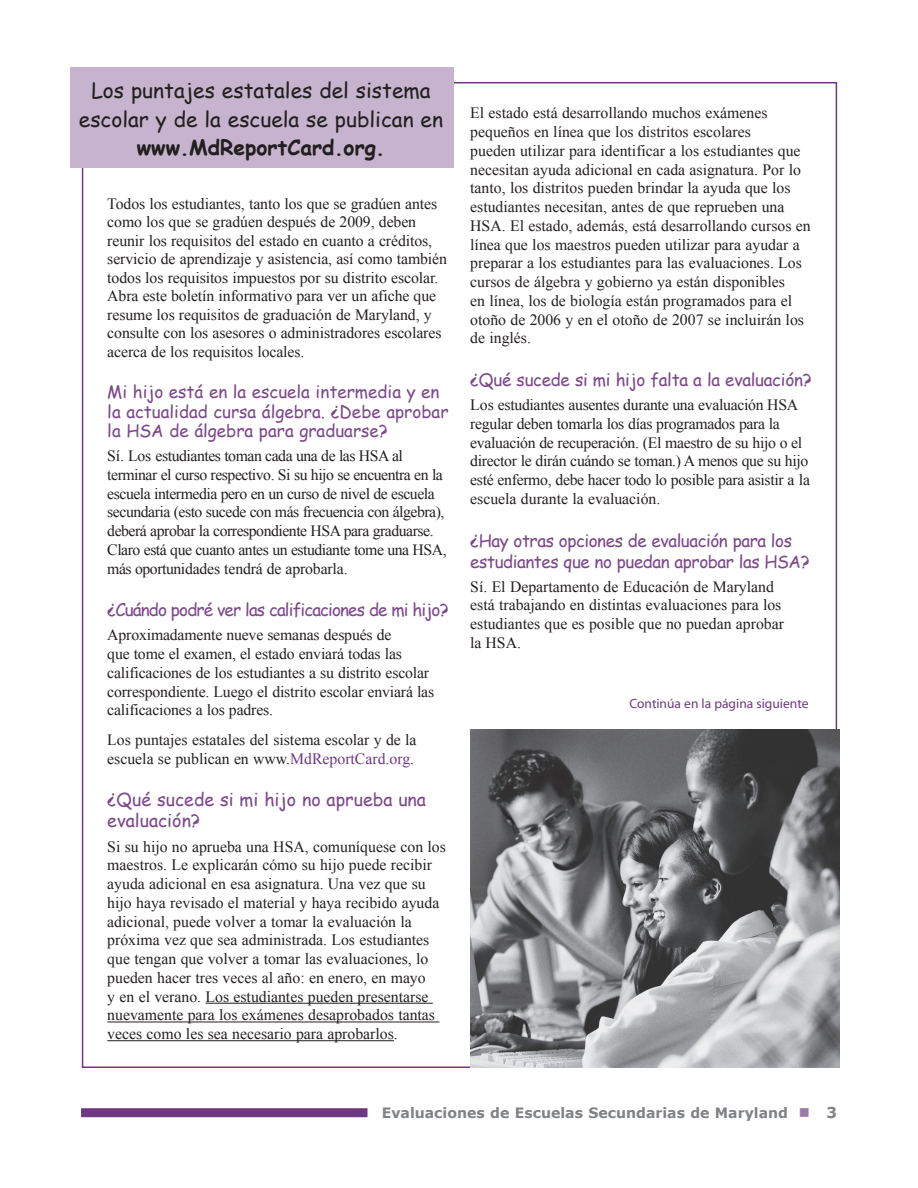
<style>
.page{position:relative;width:918px;height:1188px;background:#fff}
.page>*{position:absolute;margin:0;border:0;box-sizing:border-box;transform-origin:0 0}
.t1{font:21px/28.5px "Comic Sans MS";color:#231f20;text-align:center}
.t2{font:700 21px "Comic Sans MS";color:#231f20}
.t3{font:18px/21px "Comic Sans MS";color:#7c498b}
.t4{font:17.25px/19.5px "Comic Sans MS";letter-spacing:-.015em;color:#7c498b}
.t5{font:17.25px "Comic Sans MS";letter-spacing:-.05em;color:#7c498b}
.t6{font:15.75px/18.8px "Times New Roman";color:#231f20}
.t7{font:15.75px/18.8px "Times New Roman";letter-spacing:-.03em;color:#231f20}
.t8{font:15.75px/18.8px "Times New Roman";letter-spacing:-.02em;color:#231f20}
.t9{font:700 14.25px "Verdana";color:#808285}
.t10{font:13.5px "Myriad";color:#703783}
.s1{color:#703783}
.s2{color:#9d7ba8}
</style>
<div class="page">
<div style="left:81px;top:1108px;width:287px;height:9px;background:#703783"></div>
<hr style="left:206px;top:1003px;width:227px;height:1px;background:#231f20">
<hr style="left:107px;top:1022px;width:332px;height:1px;background:#231f20">
<hr style="left:107px;top:1040px;width:287px;height:1px;background:#231f20">
<img style="left:470px;top:730px;width:369px;height:338px">
<div style="left:70px;top:67px;width:384px;height:101px;background:#c6b4ce"></div>
<h1 class="t1" style="left:79px;top:76px;width:366px">Los puntajes estatales del sistema escolar y de la escuela se publican en</h1>
<h1 class="t2" style="left:137px;top:132px;width:250px">www.MdReportCard.org.</h1>
<p class="t6" style="left:107px;top:194px;width:341px">Todos los estudiantes, tanto los que se gradúen antes como los que se gradúen después de 2009, deben reunir los requisitos del estado en cuanto a créditos, servicio de aprendizaje y asistencia, así como también todos los requisitos impuestos por su distrito escolar.<br>Abra este boletín informativo para ver un afiche que resume los requisitos de graduación de Maryland, y consulte con los asesores o administradores escolares acerca de los requisitos locales.</p>
<p class="t4" style="left:107px;top:382px;width:343px">Mi hijo está en la escuela intermedia y en la actualidad cursa álgebra. ¿Debe aprobar la HSA de álgebra para graduarse?</p>
<p class="t7" style="left:107px;top:446px;width:341px">Sí. Los estudiantes toman cada una de las HSA al terminar el curso respectivo. Si su hijo se encuentra en la escuela intermedia pero en un curso de nivel de escuela secundaria (esto sucede con más frecuencia con álgebra), deberá aprobar la correspondiente HSA para graduarse.<br>Claro está que cuanto antes un estudiante tome una HSA, más oportunidades tendrá de aprobarla.</p>
<p class="t5" style="left:107px;top:597px;width:343px">¿Cuándo podré ver las calificaciones de mi hijo?</p>
<p class="t6" style="left:107px;top:626px;width:328px">Aproximadamente nueve semanas después de<br>que tome el examen, el estado enviará todas las calificaciones de los estudiantes a su distrito escolar correspondiente. Luego el distrito escolar enviará las calificaciones a los padres.</p>
<p class="t6" style="left:107px;top:730px;width:311px">Los puntajes estatales del sistema escolar y de la escuela se publican en www.<span class="s1">MdReportCard.org</span>.</p>
<p class="t3" style="left:107px;top:789px;width:320px">¿Qué sucede si mi hijo no aprueba una evaluación?</p>
<p class="t6" style="left:107px;top:837px;width:340px">Si su hijo no aprueba una HSA, comuníquese con los maestros. Le explicarán cómo su hijo puede recibir ayuda adicional en esa asignatura. Una vez que su hijo haya revisado el material y haya recibido ayuda adicional, puede volver a tomar la evaluación la próxima vez que sea administrada. Los estudiantes que tengan que volver a tomar las evaluaciones, lo pueden hacer tres veces al año: en enero, en mayo<br>y en el verano. Los estudiantes pueden presentarse nuevamente para los exámenes desaprobados tantas veces como les sea necesario para aprobarlos.</p>
<p class="t6" style="left:470px;top:104px;width:342px">El estado está desarrollando muchos exámenes pequeños en línea que los distritos escolares<br>pueden utilizar para identificar a los estudiantes que necesitan ayuda adicional en cada asignatura. Por lo tanto, los distritos pueden brindar la ayuda que los estudiantes necesitan, antes de que reprueben una HSA. El estado, además, está desarrollando cursos en línea que los maestros pueden utilizar para ayudar a preparar a los estudiantes para las evaluaciones. Los cursos de álgebra y gobierno ya están disponibles<br>en línea, los de biología están programados para el otoño de 2006 y en el otoño de 2007 se incluirán los de inglés.</p>
<p class="t4" style="left:470px;top:369px;width:343px">¿Qué sucede si mi hijo falta a la evaluación?</p>
<p class="t8" style="left:470px;top:395px;width:341px">Los estudiantes ausentes durante una evaluación HSA regular deben tomarla los días programados para la evaluación de recuperación. (El maestro de su hijo o el director le dirán cuándo se toman.) A menos que su hijo esté enfermo, debe hacer todo lo posible para asistir a la escuela durante la evaluación.</p>
<p class="t4" style="left:470px;top:529px;width:341px;line-height:21px">¿Hay otras opciones de evaluación para los estudiantes que no puedan aprobar las HSA?</p>
<p class="t6" style="left:470px;top:577px;width:315px">Sí. El Departamento de Educación de Maryland está trabajando en distintas evaluaciones para los estudiantes que es posible que no puedan aprobar la HSA.</p>
<p class="t10" style="left:630px;top:697px;width:180px">Continúa en la página siguiente</p>
<p class="t9" style="left:382px;top:1104px;width:430px">Evaluaciones de Escuelas Secundarias de Maryland <span class="s2">■</span></p>
</div>
